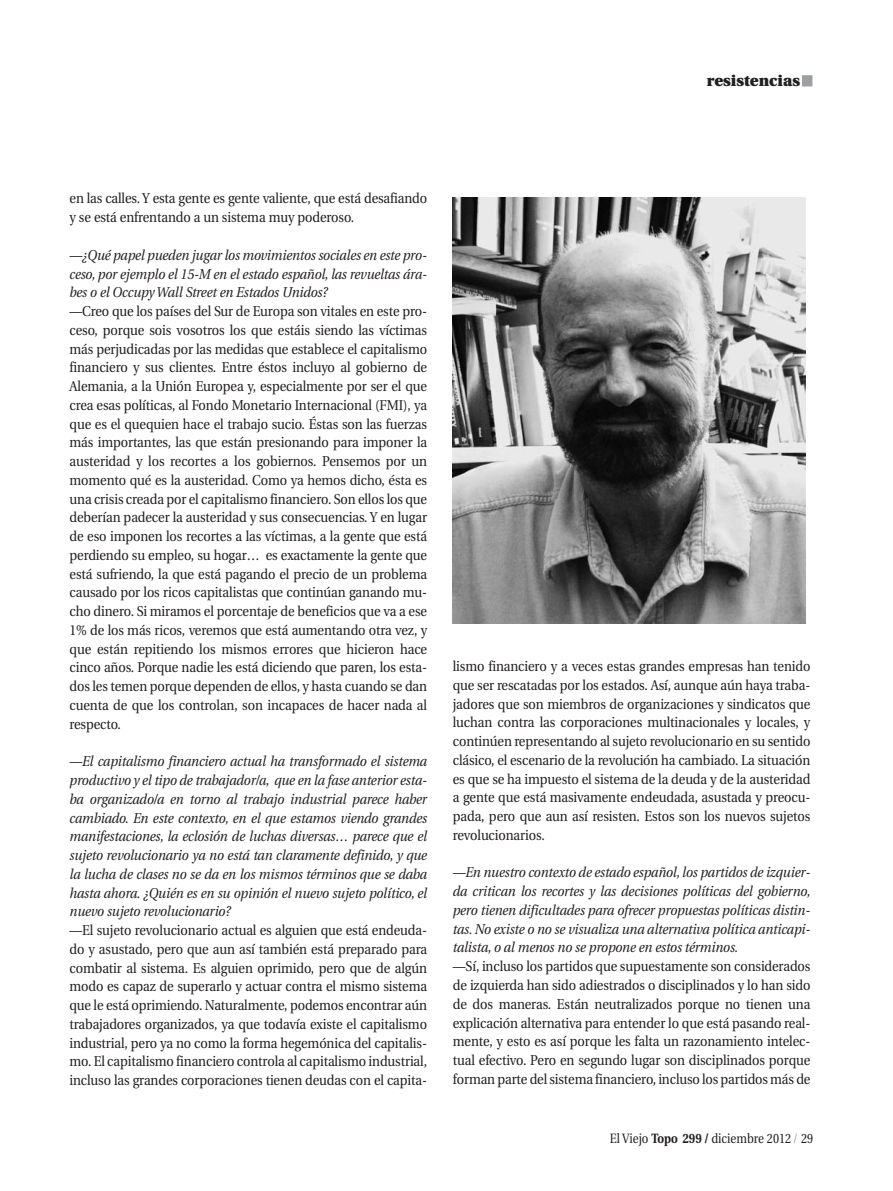
<style>
.page{position:relative;width:893px;height:1191px;background:#fff}
.page>*{position:absolute;margin:0;border:0;box-sizing:border-box;transform-origin:0 0}
.t1{font:900 15px "Utopia";color:#231f20}
.t2{font:14.25px/18.8px "Utopia";letter-spacing:-.01em;color:#231f20;text-align:justify;scale:.9 1}
.t3{font:italic 14.25px/18.8px "Utopia";letter-spacing:-.01em;color:#231f20;text-align:justify;scale:.9 1}
.t4{font:13.5px "Utopia";color:#231f20;scale:.85 1}
.s1{font-weight:700}
.s2{color:#9d9fa2}
</style>
<div class="page">
<div style="left:802px;top:75px;width:10px;height:11px;background:#9d9fa2"></div>
<img style="left:453px;top:197px;width:352px;height:426px">
<p class="t1" style="left:707px;top:75px;width:95px">resistencias</p>
<p class="t2" style="left:70px;top:190px;width:399px">en las calles. Y esta gente es gente valiente, que está desafiando y se está enfrentando a un sistema muy poderoso.</p>
<p class="t3" style="left:70px;top:247px;width:399px">—¿Qué papel pueden jugar los movimientos sociales en este pro&shy;ceso, por ejemplo el 15-M en el estado español, las revueltas ára&shy;bes o el Occupy Wall Street en Estados Unidos?</p>
<p class="t2" style="left:70px;top:303px;width:399px">—Creo que los países del Sur de Europa son vitales en este pro&shy;ceso, porque sois vosotros los que estáis siendo las víctimas más perjudicadas por las medidas que establece el capitalismo financiero y sus clientes. Entre éstos incluyo al gobierno de Alemania, a la Unión Europea y, especialmente por ser el que crea esas políticas, al Fondo Monetario Internacional (FMI), ya que es el quequien hace el trabajo sucio. Éstas son las fuerzas más importantes, las que están presionando para imponer la austeridad y los recortes a los gobiernos. Pensemos por un momento qué es la austeridad. Como ya hemos dicho, ésta es una crisis creada por el capitalismo financiero. Son ellos los que deberían padecer la austeridad y sus consecuencias. Y en lugar de eso imponen los recortes a las víctimas, a la gente que está perdiendo su empleo, su hogar… es exactamente la gente que está sufriendo, la que está pagando el precio de un problema causado por los ricos capitalistas que continúan ganando mu - cho dinero. Si miramos el porcentaje de beneficios que va a ese 1% de los más ricos, veremos que está aumentando otra vez, y que están repitiendo los mismos errores que hicieron hace cinco años. Porque nadie les está diciendo que paren, los esta&shy;dos les temen porque dependen de ellos, y hasta cuando se dan cuenta de que los controlan, son incapaces de hacer nada al respecto.</p>
<p class="t3" style="left:70px;top:753px;width:399px">—El capitalismo financiero actual ha transformado el sistema productivo y el tipo de trabajador/a, que en la fase anterior esta&shy;ba organizado/a en torno al trabajo industrial parece haber cambiado. En este contexto, en el que estamos viendo grandes manifestaciones, la eclosión de luchas diversas… parece que el sujeto revolucionario ya no está tan claramente definido, y que la lucha de clases no se da en los mismos términos que se daba hasta ahora. ¿Quién es en su opinión el nuevo sujeto político, el nuevo sujeto revolucionario?</p>
<p class="t2" style="left:70px;top:922px;width:399px">—El sujeto revolucionario actual es alguien que está endeuda&shy;do y asustado, pero que aun así también está preparado para combatir al sistema. Es alguien oprimido, pero que de al gún modo es capaz de superarlo y actuar contra el mismo sistema que le está oprimiendo. Naturalmente, podemos encontrar aún trabajadores organizados, ya que todavía existe el capitalismo industrial, pero ya no como la forma hegemónica del capitalis&shy;mo. El capitalismo financiero controla al capitalismo industrial, incluso las grandes corporaciones tienen deudas con el capita-</p>
<p class="t2" style="left:453px;top:658px;width:399px">lismo financiero y a veces estas grandes empresas han tenido que ser rescatadas por los estados. Así, aunque aún haya traba&shy;jadores que son miembros de organizaciones y sindicatos que luchan contra las corporaciones multinacionales y locales, y continúen representando al sujeto revolucionario en su sentido clásico, el escenario de la revolución ha cambiado. La situación es que se ha impuesto el sistema de la deuda y de la austeridad a gente que está masivamente endeudada, asustada y preocu&shy;pada, pero que aun así resisten. Estos son los nuevos sujetos revolucionarios.</p>
<p class="t3" style="left:453px;top:864px;width:399px">—En nuestro contexto de estado español, los partidos de izquier&shy;da critican los recortes y las decisiones políticas del gobierno, pero tienen dificultades para ofrecer propuestas políticas distin&shy;tas. No existe o no se visualiza una alternativa política anticapi&shy;talista, o al menos no se propone en estos términos.</p>
<p class="t2" style="left:453px;top:958px;width:399px">—Sí, incluso los partidos que supuestamente son considerados de izquierda han sido adiestrados o disciplinados y lo han sido de dos maneras. Están neutralizados porque no tienen una explicación alternativa para entender lo que está pasando real&shy;mente, y esto es así porque les falta un razonamiento intelec&shy;tual efectivo. Pero en segundo lugar son disciplinados porque forman parte del sistema financiero, incluso los partidos más de</p>
<p class="t4" style="left:610px;top:1133px;width:241px">El Viejo <span class="s1">Topo 299 /</span> diciembre 2012 <span class="s2">/</span> 29</p>
</div>
